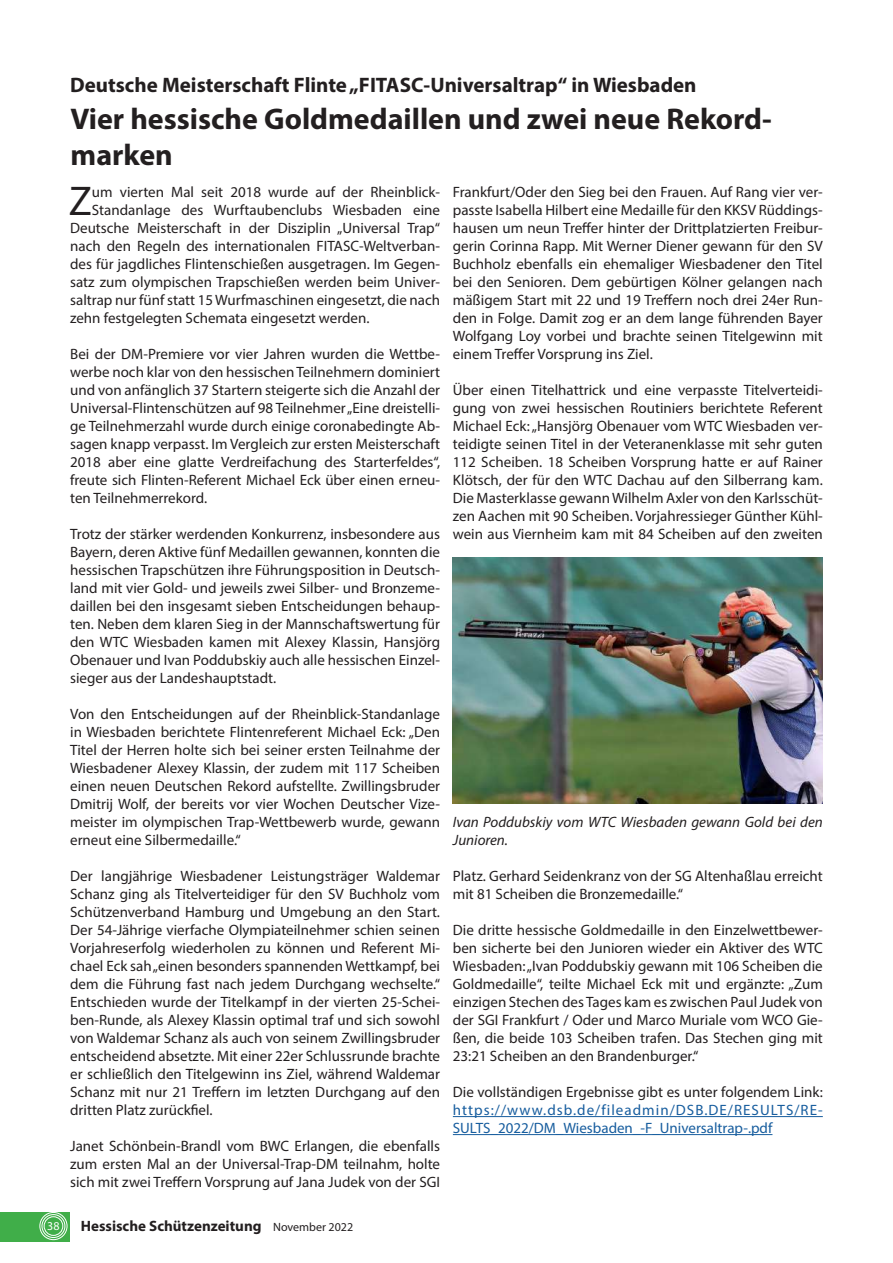
<style>
.page{position:relative;width:893px;height:1263px;background:#fff}
.page>*{position:absolute;margin:0;border:0;box-sizing:border-box;transform-origin:0 0}
.t1{font:41.7px "Myriad Pro";color:#231f20}
.t2{font:700 30px/36px "Myriad Pro";color:#231f20}
.t3{font:700 21px "Myriad Pro";color:#231f20}
.t4{font:15px/18px "Myriad Pro";color:#231f20;text-align:justify}
.t5{font:15px/18px "Myriad Pro";color:#175d9e}
.t6{font:italic 15px/18px "Myriad Pro";color:#231f20}
.t7{font:700 15px "Myriad Pro";color:#231f20}
.t8{font:12px "Myriad Pro";color:#fff}
.s1{font-weight:400;font-size:12px}
</style>
<div class="page">
<div style="left:0;top:1212px;width:70px;height:30px;background:#40ae49"></div>
<div style="left:40px;top:1212px;width:27px;height:28px;border:1px solid #fff;border-radius:50%"></div>
<div style="left:42px;top:1214px;width:23px;height:24px;border:1px solid #fff;border-radius:50%"></div>
<div style="left:44px;top:1216px;width:19px;height:19px;border:1px solid #fff;border-radius:50%"></div>
<hr style="left:453px;top:1116px;width:370px;height:1px;background:#175d9e">
<hr style="left:453px;top:1134px;width:319px;height:1px;background:#175d9e">
<img style="left:453px;top:557px;width:370px;height:246px">
<h3 class="t3" style="left:70px;top:72px;width:628px">Deutsche Meisterschaft Flinte „FITASC-Universaltrap“ in Wiesbaden</h3>
<h2 class="t2" style="left:71px;top:100px;width:703px">Vier hessische Goldmedaillen und zwei neue Rekord&shy;marken</h2>
<h1 class="t1" style="left:69px;top:175px;width:25px">Z</h1>
<p class="t4" style="left:92px;top:183px;width:350px">um vierten Mal seit 2018 wurde auf der Rheinblick-</p>
<p class="t4" style="left:92px;top:201px;width:350px">Standanlage des Wurftaubenclubs Wiesbaden eine</p>
<p class="t4" style="left:70px;top:219px;width:371px">Deutsche Meisterschaft in der Disziplin „Universal Trap“</p>
<p class="t4" style="left:70px;top:237px;width:371px">nach den Regeln des internationalen FITASC-Weltverban-</p>
<p class="t4" style="left:70px;top:255px;width:371px">des für jagdliches Flintenschießen ausgetragen. Im Gegen-</p>
<p class="t4" style="left:70px;top:273px;width:371px">satz zum olympischen Trapschießen werden beim Univer-</p>
<p class="t4" style="left:70px;top:291px;width:371px">saltrap nur fünf statt 15 Wurfmaschinen eingesetzt, die nach</p>
<p class="t4" style="left:70px;top:309px;width:301px">zehn festgelegten Schemata eingesetzt werden.</p>
<p class="t4" style="left:70px;top:345px;width:371px">Bei der DM-Premiere vor vier Jahren wurden die Wettbe&shy;werbe noch klar von den hessischen Teilnehmern dominiert und von anfänglich 37 Startern steigerte sich die Anzahl der Universal-Flintenschützen auf 98 Teilnehmer „Eine dreistelli&shy;ge Teilnehmerzahl wurde durch einige coronabedingte Ab&shy;sagen knapp verpasst. Im Vergleich zur ersten Meisterschaft 2018 aber eine glatte Verdreifachung des Starterfeldes“, freute sich Flinten-Referent Michael Eck über einen erneu&shy;ten Teilnehmerrekord.</p>
<p class="t4" style="left:70px;top:525px;width:371px">Trotz der stärker werdenden Konkurrenz, insbesondere aus Bayern, deren Aktive fünf Medaillen gewannen, konnten die hessischen Trapschützen ihre Führungsposition in Deutsch&shy;land mit vier Gold- und jeweils zwei Silber- und Bronzeme&shy;daillen bei den insgesamt sieben Entscheidungen behaup&shy;ten. Neben dem klaren Sieg in der Mannschaftswertung für den WTC Wiesbaden kamen mit Alexey Klassin, Hansjörg Obenauer und Ivan Poddubskiy auch alle hessischen Einzel&shy;sieger aus der Landeshauptstadt.</p>
<p class="t4" style="left:70px;top:705px;width:371px">Von den Entscheidungen auf der Rheinblick-Standanlage in Wiesbaden berichtete Flintenreferent Michael Eck: „Den Titel der Herren holte sich bei seiner ersten Teilnahme der Wiesbadener Alexey Klassin, der zudem mit 117 Scheiben einen neuen Deutschen Rekord aufstellte. Zwillingsbruder Dmitrij Wolf, der bereits vor vier Wochen Deutscher Vize&shy;meister im olympischen Trap-Wettbewerb wurde, gewann erneut eine Silbermedaille.“</p>
<p class="t4" style="left:70px;top:867px;width:371px">Der langjährige Wiesbadener Leistungsträger Waldemar Schanz ging als Titelverteidiger für den SV Buchholz vom Schützenverband Hamburg und Umgebung an den Start.<br>Der 54-Jährige vierfache Olympiateilnehmer schien seinen Vorjahreserfolg wiederholen zu können und Referent Mi&shy;chael Eck sah „einen besonders spannenden Wettkampf, bei dem die Führung fast nach jedem Durchgang wechselte.“ Entschieden wurde der Titelkampf in der vierten 25-Schei&shy;ben-Runde, als Alexey Klassin optimal traf und sich sowohl von Waldemar Schanz als auch von seinem Zwillingsbruder entscheidend absetzte. Mit einer 22er Schlussrunde brachte er schließlich den Titelgewinn ins Ziel, während Waldemar Schanz mit nur 21 Treffern im letzten Durchgang auf den dritten Platz zurückfiel.</p>
<p class="t4" style="left:70px;top:1137px;width:371px">Janet Schönbein-Brandl vom BWC Erlangen, die ebenfalls zum ersten Mal an der Universal-Trap-DM teilnahm, holte sich mit zwei Treffern Vorsprung auf Jana Judek von der SGI</p>
<p class="t8" style="left:47px;top:1218px;width:14px">38</p>
<p class="t7" style="left:81px;top:1216px;width:274px">Hessische Schützenzeitung <span class="s1">November 2022</span></p>
<p class="t4" style="left:453px;top:183px;width:371px">Frankfurt/Oder den Sieg bei den Frauen. Auf Rang vier ver&shy;passte Isabella Hilbert eine Medaille für den KKSV Rüddings&shy;hausen um neun Treffer hinter der Drittplatzierten Freibur&shy;gerin Corinna Rapp. Mit Werner Diener gewann für den SV Buchholz ebenfalls ein ehemaliger Wiesbadener den Titel bei den Senioren. Dem gebürtigen Kölner gelangen nach mäßigem Start mit 22 und 19 Treffern noch drei 24er Run&shy;den in Folge. Damit zog er an dem lange führenden Bayer Wolfgang Loy vorbei und brachte seinen Titelgewinn mit einem Treffer Vorsprung ins Ziel.</p>
<p class="t4" style="left:453px;top:381px;width:371px">Über einen Titelhattrick und eine verpasste Titelverteidi&shy;gung von zwei hessischen Routiniers berichtete Referent Michael Eck: „Hansjörg Obenauer vom WTC Wiesbaden ver&shy;teidigte seinen Titel in der Veteranenklasse mit sehr guten 112 Scheiben. 18 Scheiben Vorsprung hatte er auf Rainer Klötsch, der für den WTC Dachau auf den Silberrang kam.<br>Die Masterklasse gewann Wilhelm Axler von den Karlsschüt&shy;zen Aachen mit 90 Scheiben. Vorjahressieger Günther Kühl&shy;wein aus Viernheim kam mit 84 Scheiben auf den zweiten</p>
<p class="t6" style="left:453px;top:813px;width:371px">Ivan Poddubskiy vom WTC Wiesbaden gewann Gold bei den<br>Junioren.</p>
<p class="t4" style="left:453px;top:867px;width:371px">Platz. Gerhard Seidenkranz von der SG Altenhaßlau erreicht mit 81 Scheiben die Bronzemedaille.“</p>
<p class="t4" style="left:453px;top:921px;width:371px">Die dritte hessische Goldmedaille in den Einzelwettbewer&shy;ben sicherte bei den Junioren wieder ein Aktiver des WTC Wiesbaden: „Ivan Poddubskiy gewann mit 106 Scheiben die Goldmedaille“, teilte Michael Eck mit und ergänzte: „Zum einzigen Stechen des Tages kam es zwischen Paul Judek von der SGI Frankfurt / Oder und Marco Muriale vom WCO Gie&shy;ßen, die beide 103 Scheiben trafen. Das Stechen ging mit 23:21 Scheiben an den Brandenburger.“</p>
<p class="t4" style="left:453px;top:1083px;width:371px">Die vollständigen Ergebnisse gibt es unter folgendem Link:</p>
<p class="t5" style="left:453px;top:1101px;width:371px">https://www.dsb.de/fileadmin/DSB.DE/RESULTS/RE-<br>SULTS_2022/DM_Wiesbaden_-F_Universaltrap-.pdf</p>
</div>
